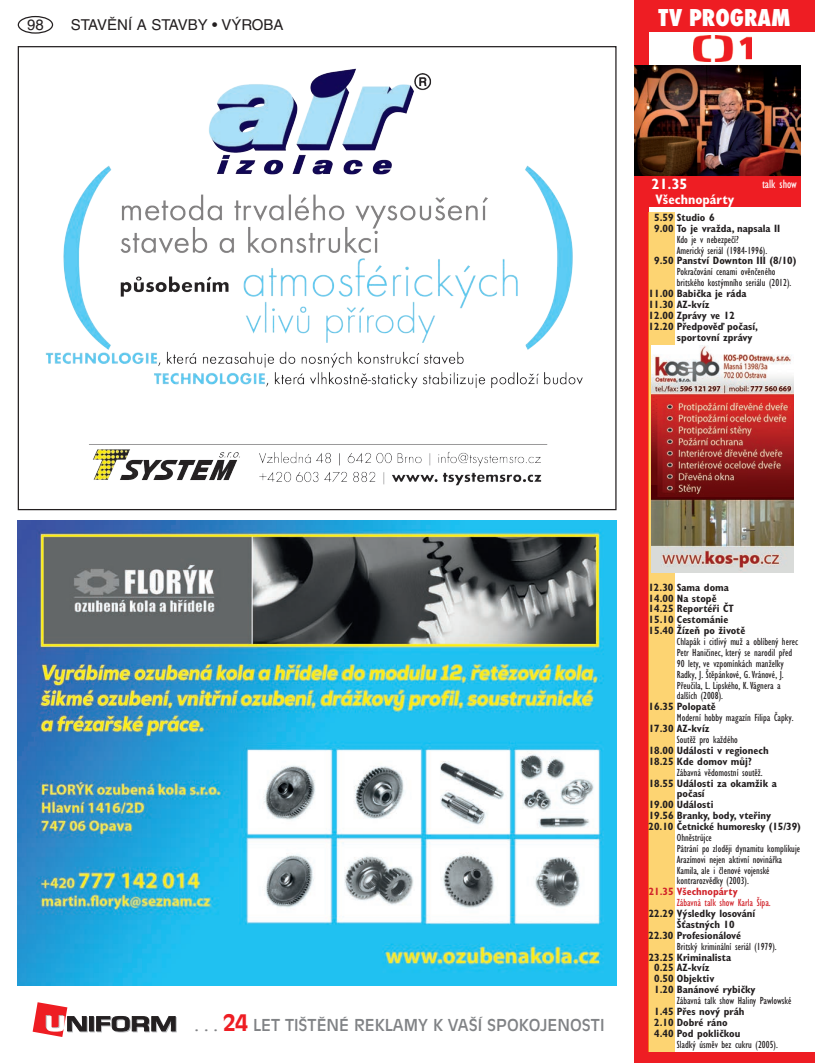
<style>
.page{position:relative;width:815px;height:1063px;background:#fff}
.page>*{position:absolute;margin:0;border:0;box-sizing:border-box;transform-origin:0 0}
.t1{font:800 condensed 22.5px "Futura";color:#fff}
.t2{font:16.25px "Antique Olive CE";color:#808285}
.t3{font:15px "Helvetica CE";color:#231f20}
.t4{font:700 condensed 15px "Gill Sans CE";color:#fff}
.t5{font:700 condensed 13.75px "Gill Sans CE";color:#fff}
.t6{font:condensed 12.5px "Gill Sans CE";color:#fff}
.t7{font:condensed 10.62px/10.9px "Gill Sans CE";color:#231f20}
.t8{font:700 condensed 10.62px/10.9px "Gill Sans CE";color:#231f20}
.t9{font:condensed 10.62px "Gill Sans CE";color:#d1232a}
.t10{font:700 condensed 10.62px "Gill Sans CE";color:#d1232a}
.s1{font-weight:700;font-size:22.5px;color:#ee1d23}
</style>
<div class="page">
<div style="left:18px;top:16px;width:35px;height:18px;border:1px solid #231f20;border-radius:50%"></div>
<svg style="left:90px;top:1017px;width:5px;height:15px"></svg>
<svg style="left:89px;top:1016px;width:5px;height:15px"></svg>
<svg style="left:96px;top:1016px;width:81px;height:16px"></svg>
<svg style="left:33px;top:1002px;width:55px;height:35px"></svg>
<img style="left:45px;top:68px;width:538px;height:418px">
<img style="left:18px;top:521px;width:599px;height:464px">
<div style="left:634px;top:0;width:181px;height:32px;background:#ee1d23"></div>
<div style="left:634px;top:175px;width:167px;height:32px;background:#ee1d23"></div>
<img style="left:694px;top:35px;width:58px;height:27px">
<div style="left:634px;top:0;width:14px;height:1063px;background:#ee1d23"></div>
<div style="left:634px;top:1052px;width:181px;height:11px;background:#ee1d23"></div>
<div style="left:648px;top:213px;width:27px;height:839px;background:#fdd472"></div>
<img style="left:634px;top:66px;width:167px;height:109px">
<img style="left:652px;top:346px;width:141px;height:227px">
<h3 class="t3" style="left:27px;top:16px;width:18px">98</h3>
<h3 class="t3" style="left:71px;top:16px;width:214px">STAVĚNÍ A STAVBY • VÝROBA</h3>
<h1 class="t1" style="left:659px;top:2px;width:133px">TV PROGRAM</h1>
<h3 class="t4" style="left:652px;top:175px;width:37px">21.35</h3>
<p class="t5" style="left:656px;top:191px;width:80px">Všechnopárty</p>
<p class="t6" style="left:762px;top:176px;width:36px">talk show</p>
<p class="t8" style="left:654px;top:212px;width:128px">5.59 Studio 6<br>9.00 To je vražda, napsala II</p>
<p class="t7" style="left:677px;top:234px;width:92px">Kdo je v nebezpečí?<br>Americký seriál (1984-1996).</p>
<p class="t8" style="left:654px;top:255px;width:144px">9.50 Panství Downton III (8/10)</p>
<p class="t7" style="left:677px;top:266px;width:116px">Pokračování cenami ověnčeného britského kostýmního seriálu (2012).</p>
<p class="t8" style="left:649px;top:288px;width:99px">11.00 Babička je ráda</p>
<p class="t8" style="left:648px;top:299px;width:63px">11.30 AZ-kvíz</p>
<p class="t8" style="left:649px;top:310px;width:88px">12.00 Zprávy ve 12</p>
<p class="t8" style="left:649px;top:321px;width:111px">12.20 Předpověď počasí,</p>
<p class="t8" style="left:677px;top:332px;width:77px">sportovní zprávy</p>
<h2 class="t2" style="left:195px;top:1016px;width:411px">. . . <span class="s1">24</span> LET TIŠTĚNÉ REKLAMY K VAŠÍ SPOKOJENOSTI</h2>
<p class="t8" style="left:648px;top:582px;width:98px">12.30 Sama doma<br>14.00 Na stopě<br>14.25 Reportéři ČT<br>15.10 Cestománie<br>15.40 Žízeň po životě</p>
<p class="t7" style="left:677px;top:636px;width:123px">Chlapák i citlivý muž a oblíbený herec<br>Petr Haničinec, který se narodil před<br>90 lety, ve vzpomínkách manželky<br>Radky, J. Štěpánkové, G.Vránové, J.<br>Přeučila, L. Lipského, K.Vágnera a dalších (2008).</p>
<p class="t8" style="left:649px;top:701px;width:69px">16.35 Polopatě</p>
<p class="t7" style="left:677px;top:712px;width:118px">Moderní hobby magazín Filipa Čapky.</p>
<p class="t8" style="left:649px;top:723px;width:62px">17.30 AZ-kvíz</p>
<p class="t7" style="left:677px;top:734px;width:62px">Soutěž pro každého</p>
<p class="t8" style="left:649px;top:745px;width:121px">18.00 Události v regionech<br>18.25 Kde domov můj?</p>
<p class="t7" style="left:677px;top:767px;width:87px">Zábavná vědomostní soutěž.</p>
<p class="t8" style="left:649px;top:778px;width:130px">18.55 Události za okamžik a</p>
<p class="t8" style="left:677px;top:788px;width:29px">počasí</p>
<p class="t8" style="left:649px;top:799px;width:66px">19.00 Události</p>
<p class="t8" style="left:649px;top:810px;width:124px">19.56 Branky, body, vteřiny</p>
<p class="t8" style="left:648px;top:821px;width:154px">20.10 Četnické humoresky (15/39)</p>
<p class="t7" style="left:677px;top:832px;width:125px">Ohněstrůjce<br>Pátrání po zloději dynamitu komplikuje<br>Arazímovi nejen aktivní novinářka<br>Kamila, ale i členové vojenské kontrarozvědky (2003).</p>
<p class="t10" style="left:649px;top:885px;width:91px">21.35 Všechnopárty</p>
<p class="t9" style="left:677px;top:896px;width:95px">Zábavná talk show Karla Šípa.</p>
<p class="t8" style="left:649px;top:908px;width:108px">22.29 Výsledky losování</p>
<p class="t8" style="left:677px;top:919px;width:59px">Šťastných 10</p>
<p class="t8" style="left:648px;top:930px;width:94px">22.30 Profesionálové</p>
<p class="t7" style="left:677px;top:941px;width:101px">Britský kriminální seriál (1979).</p>
<p class="t8" style="left:654px;top:952px;width:103px;text-indent:-6px">23.25 Kriminalista<br>0.25 AZ-kvíz<br>0.50 Objektiv<br>1.20 Banánové rybičky</p>
<p class="t7" style="left:677px;top:995px;width:116px">Zábavná talk show Haliny Pawlowské</p>
<p class="t8" style="left:654px;top:1006px;width:92px">1.45 Přes nový práh<br>2.10 Dobré ráno<br>4.40 Pod pokličkou</p>
<p class="t7" style="left:677px;top:1039px;width:103px">Sladký úsměv bez cukru (2005).</p>
</div>
